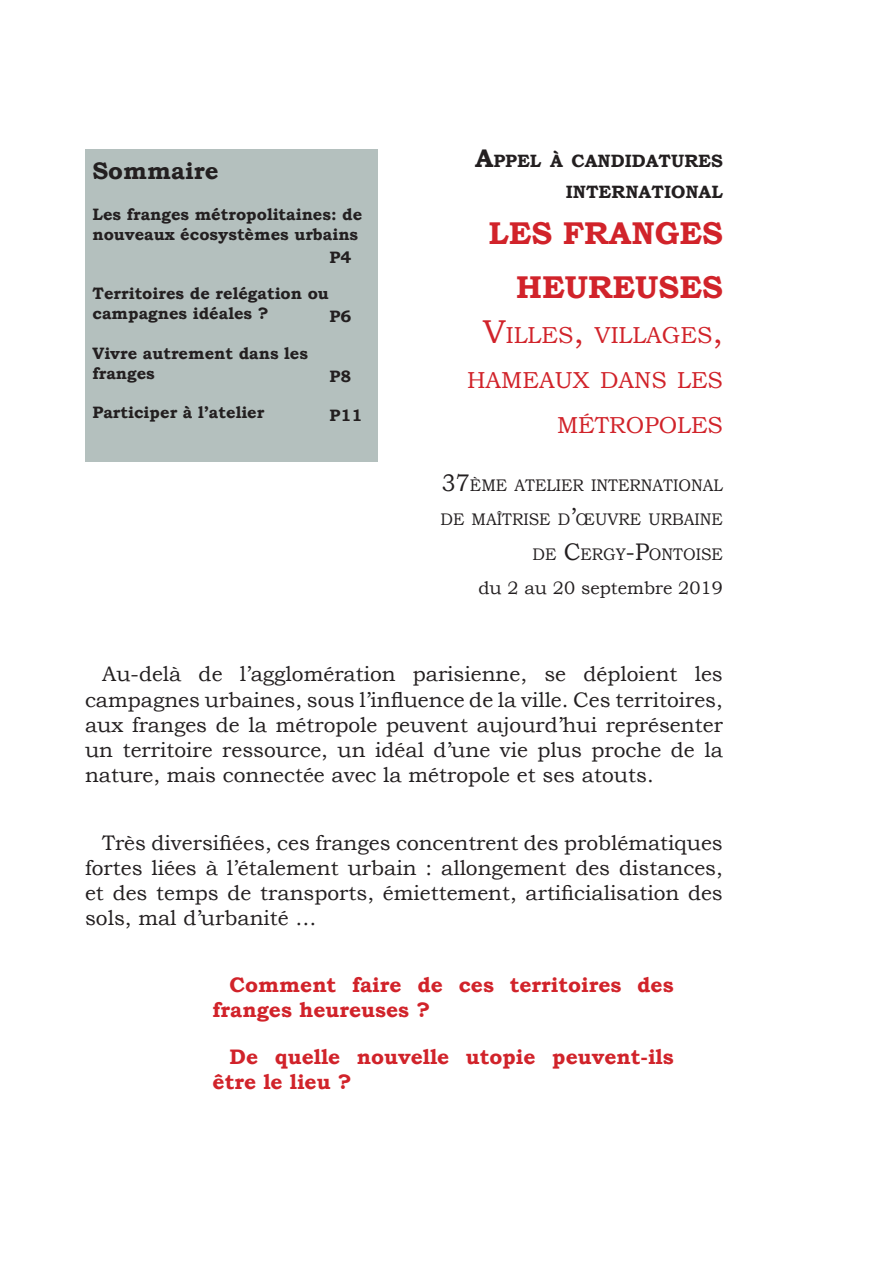
<style>
.page{position:relative;width:893px;height:1263px;background:#fff}
.page>*{position:absolute;margin:0;border:0;box-sizing:border-box;transform-origin:0 0}
.t1{font:700 31.5px/54px "Bookman Old Style";color:#d1232a;text-align:right}
.t2{font:700 24px "Bookman Old Style";color:#231f20}
.t3{font:23.1px/45px "Bookman Old Style";color:#d1232a;text-align:right}
.t4{font:21px/25.2px "Bookman Old Style";color:#231f20;text-align:justify}
.t5{font:700 21px/25.2px "Bookman Old Style";color:#d1232a}
.t6{font:18px "Bookman Old Style";color:#231f20}
.t7{font:700 17.85px/30.6px "Bookman Old Style";color:#231f20;text-align:right}
.t8{font:16.8px/34.5px "Bookman Old Style";color:#231f20;text-align:right;scale:.94 1}
.t9{font:700 16.5px/19.8px "Bookman Old Style";color:#231f20}
.s1{font-size:25.5px}
.s2{font-size:33px}
.s3{font-size:24px}
</style>
<div class="page">
<div style="left:85px;top:149px;width:292px;height:312px;background:#b4c0be"></div>
<p class="t2" style="left:92px;top:153px;width:128px">Sommaire</p>
<p class="t9" style="left:92px;top:204px;width:271px">Les franges métropolitaines: de nouveaux écosystèmes urbains</p>
<p class="t9" style="left:330px;top:247px;width:23px">P4</p>
<p class="t9" style="left:92px;top:284px;width:238px">Territoires de relégation ou campagnes idéales ?</p>
<p class="t9" style="left:92px;top:343px;width:217px">Vivre autrement dans les franges</p>
<p class="t9" style="left:92px;top:402px;width:173px">Participer à l’atelier</p>
<p class="t9" style="left:330px;top:307px;width:23px">P6</p>
<p class="t9" style="left:330px;top:366px;width:23px">P8</p>
<p class="t9" style="left:330px;top:406px;width:34px">P11</p>
<p class="t7" style="left:475px;top:146px;width:249px"><span class="s1">A</span>PPEL À CANDIDATURES<br>INTERNATIONAL</p>
<h1 class="t1" style="left:488px;top:206px;width:236px">LES FRANGES<br>HEUREUSES</h1>
<p class="t3" style="left:467px;top:313px;width:257px"><span class="s2">V</span>ILLES<span class="s2">,</span> VILLAGES<span class="s2">,<br></span>HAMEAUX DANS LES<br>MÉTROPOLES</p>
<p class="t8" style="left:440px;top:468px;width:302px"><span class="s3">37</span>ÈME ATELIER INTERNATIONAL<br>DE MAÎTRISE D<span class="s3">’</span>ŒUVRE URBAINE<br>DE <span class="s3">C</span>ERGY<span class="s3">-P</span>ONTOISE</p>
<p class="t6" style="left:478px;top:576px;width:246px">du 2 au 20 septembre 2019</p>
<p class="t4" style="left:85px;top:662px;width:639px;text-indent:17px">Au-delà de l’agglomération parisienne, se déploient les campagnes urbaines, sous l’influence de la ville. Ces territoires, aux franges de la métropole peuvent aujourd’hui représenter un territoire ressource, un idéal d’une vie plus proche de la nature, mais connectée avec la métropole et ses atouts.</p>
<p class="t4" style="left:85px;top:830px;width:639px;text-indent:17px">Très diversifiées, ces franges concentrent des problématiques fortes liées à l’étalement urbain : allongement des distances, et des temps de transports, émiettement, artificialisation des sols, mal d’urbanité …</p>
<p class="t5" style="left:213px;top:972px;width:463px;text-indent:17px">Comment faire de ces territoires des franges heureuses ?</p>
<p class="t5" style="left:213px;top:1044px;width:463px;text-indent:17px">De quelle nouvelle utopie peuvent-ils être le lieu ?</p>
</div>
